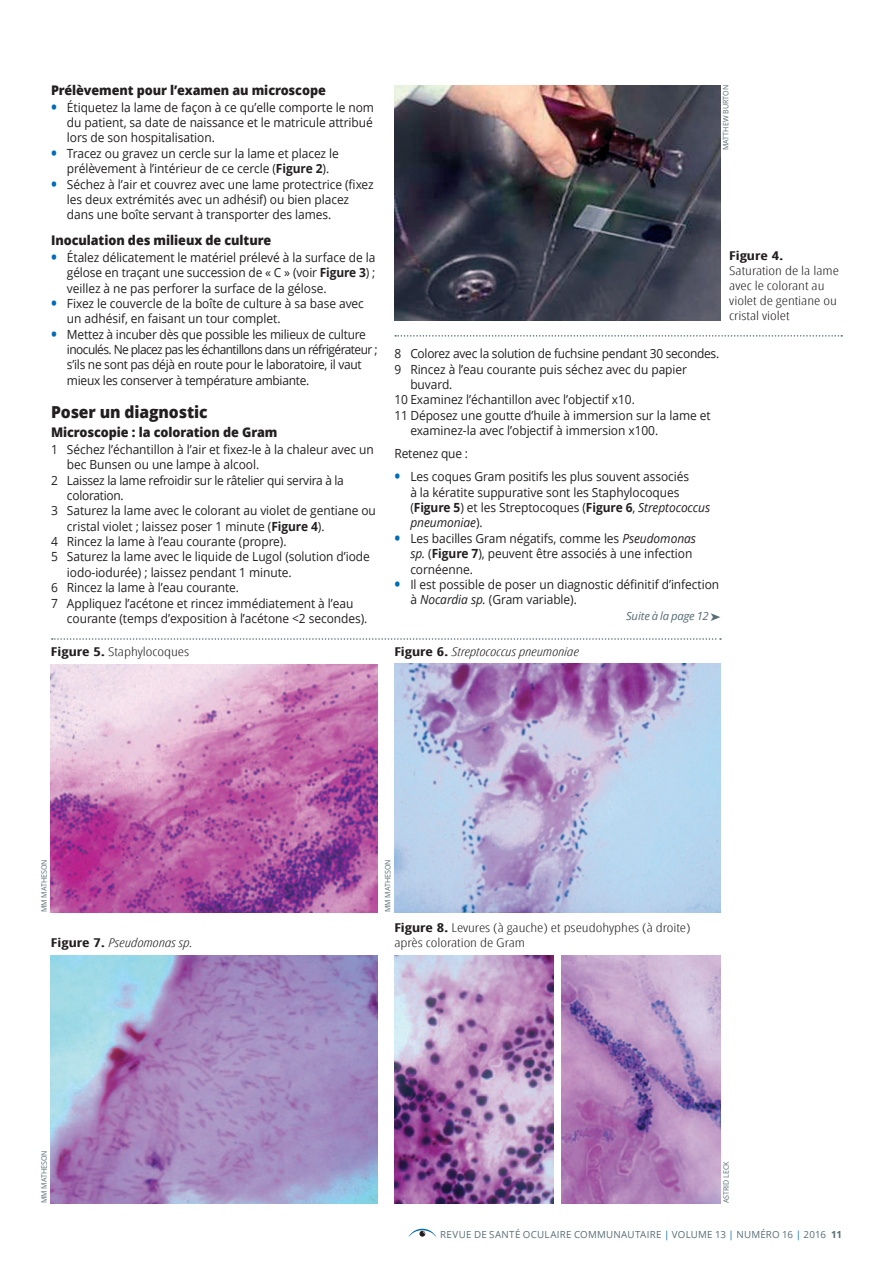
<style>
.page{position:relative;width:893px;height:1263px;background:#fff}
.page>*{position:absolute;margin:0;border:0;box-sizing:border-box;transform-origin:0 0}
.t1{font:800 16.5px "Open Sans";letter-spacing:-.005em;color:#231f20;scale:.95 1}
.t2{font:800 13.35px "Open Sans";letter-spacing:-.005em;color:#231f20;scale:.95 1}
.t3{font:12.6px/15.3px "Open Sans";letter-spacing:-.005em;color:#231f20;scale:.95 1}
.t4{font:12.6px/15.3px "Open Sans";letter-spacing:-.025em;color:#231f20;scale:.95 1}
.t5{font:300 condensed 12.15px/15.1px "Open Sans";color:#231f20;scale:1.32 1}
.t6{font:italic 300 condensed 12.15px "Open Sans";color:#231f20;scale:1.32 1}
.t7{font:700 condensed 12.15px "Open Sans";color:#231f20;scale:1.32 1}
.t8{font:italic 11.25px "Open Sans";letter-spacing:-.005em;color:#586d75}
.t9{font:9.75px "Open Sans";letter-spacing:.025em;color:#586d75}
.t10{font:7.5px "Open Sans";color:#586d75;scale:.95 1}
.s1{font-weight:700;font-size:16.5px;color:#006cb7}
.s2{font-weight:700}
.s3{font-style:italic}
.s4{font-weight:700;font-style:normal}
.s5{color:#006cb7}
</style>
<div class="page">
<svg style="left:408px;top:1229px;width:29px;height:8px"></svg>
<img style="left:51px;top:665px;width:326px;height:247px">
<img style="left:51px;top:956px;width:326px;height:247px">
<img style="left:394px;top:664px;width:327px;height:248px">
<img style="left:394px;top:956px;width:159px;height:247px">
<img style="left:562px;top:956px;width:159px;height:247px">
<img style="left:394px;top:85px;width:327px;height:235px">
<svg style="left:395px;top:335px;width:447px;height:2px"></svg>
<svg style="left:52px;top:638px;width:669px;height:2px"></svg>
<p class="t2" style="left:51px;top:80px;width:291px">Prélèvement pour l’examen au microscope</p>
<p class="t3" style="left:67px;top:99px;width:325px;text-align:justify;text-indent:-16px"><span class="s1">•</span> Étiquetez la lame de façon à ce qu’elle comporte le nom du patient, sa date de naissance et le matricule attribué lors de son hospitalisation.</p>
<p class="t3" style="left:51px;top:145px;width:305px;text-align:center"><span class="s1">•</span> Tracez ou gravez un cercle sur la lame et placez le prélèvement à l’intérieur de ce cercle (<span class="s2">Figure 2</span>).</p>
<p class="t3" style="left:67px;top:176px;width:324px;text-indent:-16px"><span class="s1">•</span> Séchez à l’air et couvrez avec une lame protectrice (fixez les deux extrémités avec un adhésif) ou bien placez dans une boîte servant à transporter des lames.</p>
<p class="t2" style="left:51px;top:230px;width:233px">Inoculation des milieux de culture</p>
<p class="t3" style="left:67px;top:249px;width:326px;text-align:justify;text-indent:-16px"><span class="s1">•</span> Étalez délicatement le matériel prélevé à la surface de la gélose en traçant une succession de « C » (voir <span class="s2">Figure 3</span>) ; veillez à ne pas perforer la surface de la gélose.</p>
<p class="t3" style="left:67px;top:295px;width:314px;text-indent:-16px"><span class="s1">•</span> Fixez le couvercle de la boîte de culture à sa base avec un adhésif, en faisant un tour complet.</p>
<p class="t4" style="left:67px;top:326px;width:328px;text-indent:-16px"><span class="s1">•</span> Mettez à incuber dès que possible les milieux de culture inoculés. Ne placez pas les échantillons dans un réfrigérateur ; s’ils ne sont pas déjà en route pour le laboratoire, il vaut mieux les conserver à température ambiante.</p>
<h1 class="t1" style="left:51px;top:400px;width:166px">Poser un diagnostic</h1>
<p class="t2" style="left:51px;top:422px;width:240px">Microscopie : la coloration de Gram</p>
<p class="t3" style="left:51px;top:441px;width:341px">1 Séchez l’échantillon à l’air et fixez-le à la chaleur avec un</p>
<p class="t3" style="left:67px;top:457px;width:204px">bec Bunsen ou une lampe à alcool.</p>
<p class="t4" style="left:51px;top:472px;width:310px">2 Laissez la lame refroidir sur le râtelier qui servira à la</p>
<p class="t4" style="left:67px;top:487px;width:61px">coloration.</p>
<p class="t3" style="left:51px;top:503px;width:343px">3 Saturez la lame avec le colorant au violet de gentiane ou</p>
<p class="t3" style="left:67px;top:518px;width:273px">cristal violet ; laissez poser 1 minute (<span class="s2">Figure 4</span>).</p>
<p class="t3" style="left:51px;top:533px;width:249px">4 Rincez la lame à l’eau courante (propre).</p>
<p class="t3" style="left:51px;top:549px;width:337px">5 Saturez la lame avec le liquide de Lugol (solution d’iode</p>
<p class="t3" style="left:67px;top:564px;width:238px">iodo-iodurée) ; laissez pendant 1 minute.</p>
<p class="t3" style="left:51px;top:580px;width:199px">6 Rincez la lame à l’eau courante.</p>
<p class="t3" style="left:51px;top:595px;width:320px">7 Appliquez l’acétone et rincez immédiatement à l’eau</p>
<p class="t3" style="left:67px;top:610px;width:318px">courante (temps d’exposition à l’acétone &lt;2 secondes).</p>
<p class="t5" style="left:51px;top:644px;width:106px"><span class="s2">Figure 5.</span> Staphylocoques</p>
<p class="t10" style="left:721px;top:150px;width:70px;rotate:-90deg">MATTHEW BURTON</p>
<p class="t7" style="left:729px;top:247px;width:43px">Figure 4.</p>
<p class="t5" style="left:729px;top:263px;width:85px">Saturation de la lame avec le colorant au violet de gentiane ou cristal violet</p>
<p class="t4" style="left:394px;top:346px;width:343px">8 Colorez avec la solution de fuchsine pendant 30 secondes.</p>
<p class="t3" style="left:394px;top:361px;width:310px">9 Rincez à l’eau courante puis séchez avec du papier</p>
<p class="t3" style="left:410px;top:377px;width:46px">buvard.</p>
<p class="t3" style="left:394px;top:392px;width:255px">10 Examinez l’échantillon avec l’objectif x10.</p>
<p class="t3" style="left:394px;top:407px;width:334px">11 Déposez une goutte d’huile à immersion sur la lame et</p>
<p class="t3" style="left:410px;top:423px;width:262px">examinez-la avec l’objectif à immersion x100.</p>
<p class="t3" style="left:394px;top:446px;width:79px">Retenez que :</p>
<p class="t3" style="left:410px;top:469px;width:317px;text-indent:-16px"><span class="s1">•</span> Les coques Gram positifs les plus souvent associés<br>à la kératite suppurative sont les Staphylocoques (<span class="s2">Figure 5</span>) et les Streptocoques (<span class="s2">Figure 6</span>, <span class="s3">Streptococcus pneumoniae</span>).</p>
<p class="t3" style="left:410px;top:530px;width:302px;text-indent:-16px"><span class="s1">•</span> Les bacilles Gram négatifs, comme les <span class="s3">Pseudomonas sp.</span> (<span class="s2">Figure 7</span>), peuvent être associés à une infection cornéenne.</p>
<p class="t3" style="left:410px;top:576px;width:327px;text-indent:-16px"><span class="s1">•</span> Il est possible de poser un diagnostic définitif d’infection à <span class="s3">Nocardia sp.</span> (Gram variable).</p>
<p class="t6" style="left:394px;top:643px;width:141px"><span class="s4">Figure 6.</span> Streptococcus pneumoniae</p>
<p class="t8" style="left:626px;top:608px;width:96px">Suite à la page 12 ➤</p>
<p class="t10" style="left:39px;top:912px;width:57px;rotate:-90deg">MM MATHESON</p>
<p class="t6" style="left:51px;top:934px;width:108px"><span class="s4">Figure 7.</span> Pseudomonas sp.</p>
<p class="t10" style="left:39px;top:1203px;width:57px;rotate:-90deg">MM MATHESON</p>
<p class="t10" style="left:382px;top:912px;width:57px;rotate:-90deg">MM MATHESON</p>
<p class="t5" style="left:394px;top:920px;width:226px"><span class="s2">Figure 8.</span> Levures (à gauche) et pseudohyphes (à droite) après coloration de Gram</p>
<p class="t10" style="left:721px;top:1203px;width:46px;rotate:-90deg">ASTRID LECK</p>
<p class="t9" style="left:440px;top:1228px;width:403px">REVUE DE SANTÉ OCULAIRE COMMUNAUTAIRE <span class="s5">|</span> VOLUME 13 <span class="s5">|</span> NUMÉRO 16 <span class="s5">|</span> 2016 <span class="s2">11</span></p>
</div>
